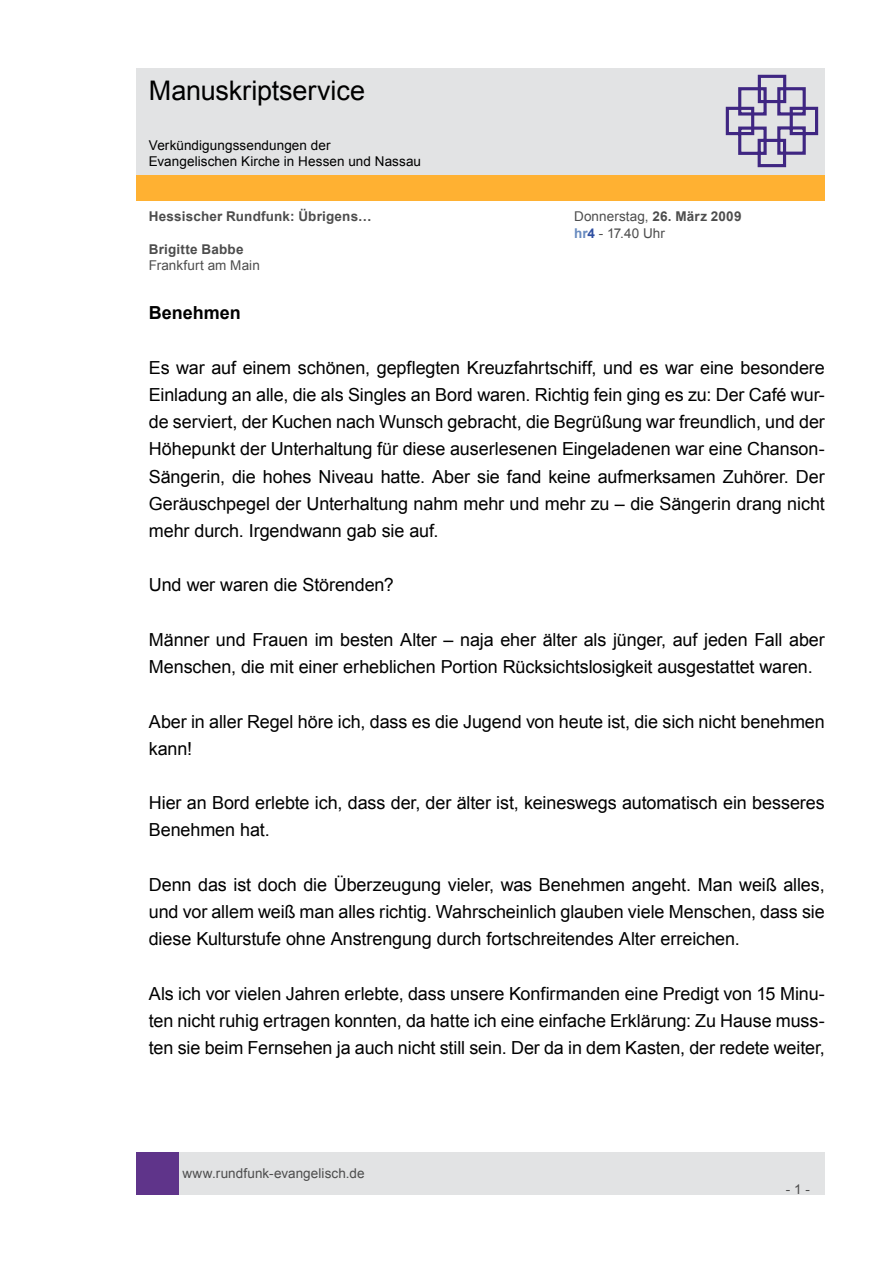
<style>
.page{position:relative;width:893px;height:1263px;background:#fff}
.page>*{position:absolute;margin:0;border:0;box-sizing:border-box;transform-origin:0 0}
.t1{font:27px "Arial";letter-spacing:-.005em;color:#000}
.t2{font:18px/27.2px "Arial";letter-spacing:-.005em;color:#000;text-align:justify}
.t3{font:700 18px "Arial";color:#000}
.t4{font:13.5px/16.2px "Arial";letter-spacing:.005em;color:#4d4d4d}
.t5{font:13.5px/16.2px "Arial";letter-spacing:.005em;color:#000}
.t6{font:700 13.5px "Arial";letter-spacing:.015em;color:#4d4d4d}
.s1{font-weight:700}
.s2{font-weight:700;color:#688bc0}
.s3{font-weight:700;color:#2f4fa1}
</style>
<div class="page">
<div style="left:179px;top:1152px;width:646px;height:43px;background:#e2e3e4"></div>
<div style="left:136px;top:1152px;width:43px;height:43px;background:#5f348a"></div>
<div style="left:136px;top:175px;width:689px;height:26px;background:#ffb132"></div>
<div style="left:136px;top:68px;width:689px;height:106px;background:#e2e3e4"></div>
<svg style="left:725px;top:74px;width:94px;height:94px"></svg>
<h1 class="t1" style="left:149px;top:73px;width:218px">Manuskriptservice</h1>
<p class="t5" style="left:149px;top:137px;width:274px">Verkündigungssendungen der<br>Evangelischen Kirche in Hessen und Nassau</p>
<p class="t6" style="left:149px;top:208px;width:224px">Hessischer Rundfunk: Übrigens…</p>
<p class="t4" style="left:574px;top:209px;width:169px">Donnerstag, <span class="s1">26. März 2009 </span><span class="s2">hr</span><span class="s3">4</span> - 17.40 Uhr</p>
<p class="t6" style="left:149px;top:240px;width:96px">Brigitte Babbe</p>
<p class="t4" style="left:149px;top:257px;width:113px">Frankfurt am Main</p>
<p class="t3" style="left:149px;top:301px;width:94px">Benehmen</p>
<p class="t2" style="left:149px;top:354px;width:678px">Es war auf einem schönen, gepflegten Kreuzfahrtschiff, und es war eine besondere Einladung an alle, die als Singles an Bord waren. Richtig fein ging es zu: Der Café wur&shy;de serviert, der Kuchen nach Wunsch gebracht, die Begrüßung war freundlich, und der Höhepunkt der Unterhaltung für diese auserlesenen Eingeladenen war eine Chanson-Sängerin, die hohes Niveau hatte. Aber sie fand keine aufmerksamen Zuhörer. Der Geräuschpegel der Unterhaltung nahm mehr und mehr zu – die Sängerin drang nicht mehr durch. Irgendwann gab sie auf.</p>
<p class="t2" style="left:149px;top:572px;width:246px">Und wer waren die Störenden?</p>
<p class="t2" style="left:149px;top:626px;width:677px">Männer und Frauen im besten Alter – naja eher älter als jünger, auf jeden Fall aber<br>Menschen, die mit einer erheblichen Portion Rücksichtslosigkeit ausgestattet waren.</p>
<p class="t2" style="left:149px;top:708px;width:677px">Aber in aller Regel höre ich, dass es die Jugend von heute ist, die sich nicht benehmen kann!</p>
<p class="t2" style="left:149px;top:789px;width:677px">Hier an Bord erlebte ich, dass der, der älter ist, keineswegs automatisch ein besseres<br>Benehmen hat.</p>
<p class="t2" style="left:149px;top:871px;width:677px">Denn das ist doch die Überzeugung vieler, was Benehmen angeht. Man weiß alles, und vor allem weiß man alles richtig. Wahrscheinlich glauben viele Menschen, dass sie diese Kulturstufe ohne Anstrengung durch fortschreitendes Alter erreichen.</p>
<p class="t2" style="left:149px;top:980px;width:678px">Als ich vor vielen Jahren erlebte, dass unsere Konfirmanden eine Predigt von 15 Minu&shy;ten nicht ruhig ertragen konnten, da hatte ich eine einfache Erklärung: Zu Hause muss&shy;ten sie beim Fernsehen ja auch nicht still sein. Der da in dem Kasten, der redete weiter,</p>
<p class="t4" style="left:182px;top:1165px;width:184px">www.rundfunk-evangelisch.de</p>
<p class="t4" style="left:786px;top:1181px;width:26px">- 1 -</p>
</div>
